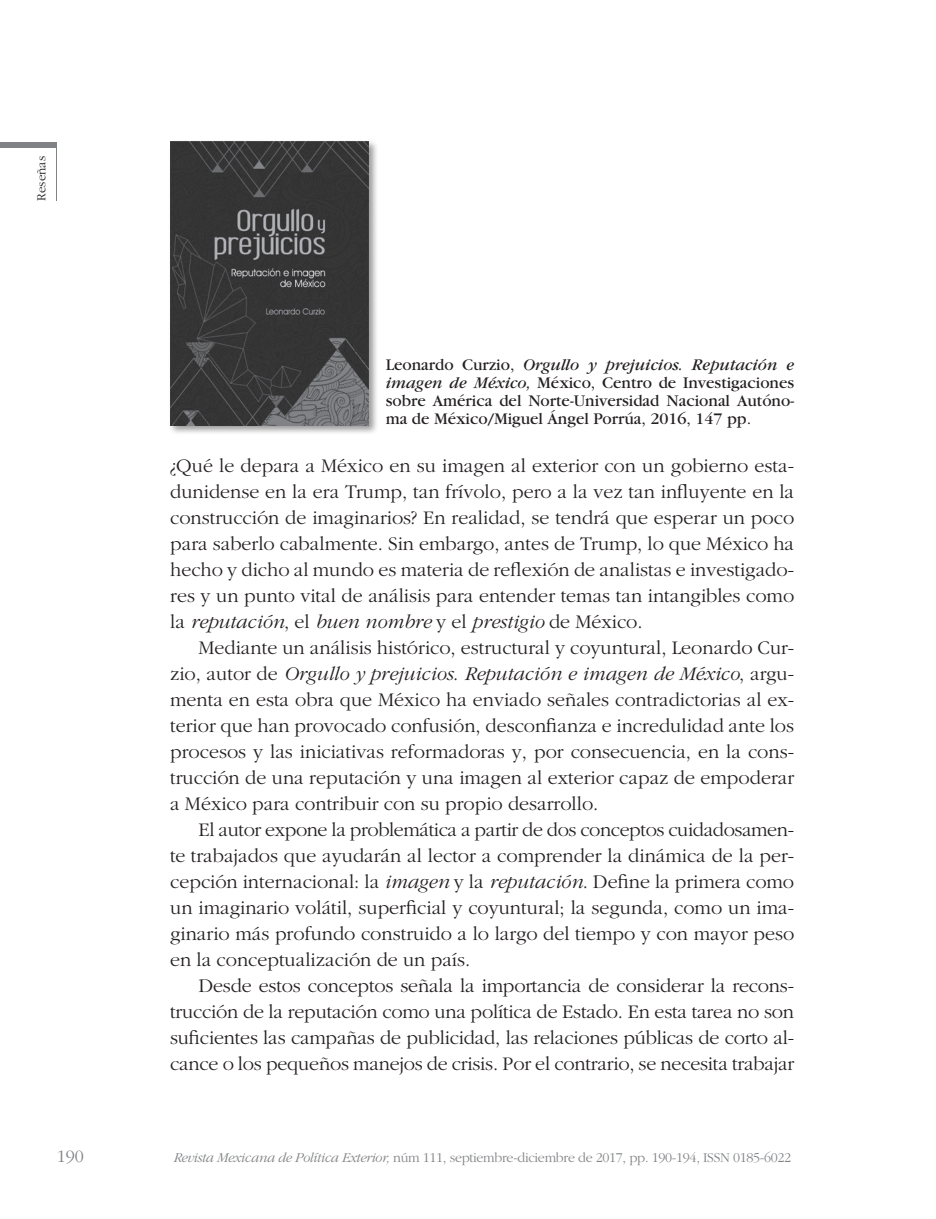
<style>
.page{position:relative;width:936px;height:1219px;background:#fff}
.page>*{position:absolute;margin:0;border:0;box-sizing:border-box;transform-origin:0 0}
.Cuerpo_txt_art__c_sa{font:300 20px/26px "Garamond";color:#231f20;text-align:justify}
.Cuerpo_txt_articulos{font:300 20px/26px "Garamond";color:#231f20;text-align:justify}
.t1{font:300 18px "Garamond";color:#808285}
.Autor_resenas{font:17px/18px "Garamond";color:#231f20;text-align:justify}
.t2{font:300 14px "Garamond";letter-spacing:-.02em;color:#808285}
.t3{font:300 13px "Garamond";color:#231f20}
.s1{font-style:italic}
</style>
<div class="page">
<div style="left:0;top:142px;width:57px;height:6px;background:#808285"></div>
<hr style="left:56px;top:142px;width:1px;height:58px;background:#808285">
<div style="left:168px;top:139px;width:210px;height:296px;background:#231f20;opacity:.45"></div>
<img style="left:170px;top:142px;width:198px;height:283px">
<p class="t3" style="left:34px;top:201px;width:46px;rotate:-90deg">Reseñas</p>
<p class="Autor_resenas" style="left:386px;top:356px;width:410px">Leonardo Curzio, <span class="s1">Orgullo y prejuicios. Reputación e imagen de México,</span> México, Centro de Investigaciones sobre América del Norte-Universidad Nacional Autóno&shy;ma de México/Miguel Ángel Porrúa, 2016, 147 pp.</p>
<p class="Cuerpo_txt_articulos" style="left:170px;top:453px;width:625px">¿Qué le depara a México en su imagen al exterior con un gobierno esta&shy;dunidense en la era Trump, tan frívolo, pero a la vez tan influyente en la construcción de imaginarios? En realidad, se tendrá que esperar un poco para saberlo cabalmente. Sin embargo, antes de Trump, lo que México ha hecho y dicho al mundo es materia de reflexión de analistas e investigado&shy;res y un punto vital de análisis para entender temas tan intangibles como la <span class="s1">reputación</span>, el <span class="s1">buen nombre</span> y el <span class="s1">prestigio</span> de México.</p>
<p class="Cuerpo_txt_art__c_sa" style="left:170px;top:635px;width:625px;text-indent:28px">Mediante un análisis histórico, estructural y coyuntural, Leonardo Cur&shy;zio, autor de <span class="s1">Orgullo y prejuicios</span>. <span class="s1">Reputación e imagen de México</span>, argu&shy;menta en esta obra que México ha enviado señales contradictorias al ex&shy;terior que han provocado confusión, desconfianza e incredulidad ante los procesos y las iniciativas reformadoras y, por consecuencia, en la cons&shy;trucción de una reputación y una imagen al exterior capaz de empoderar a México para contribuir con su propio desarrollo.</p>
<p class="Cuerpo_txt_art__c_sa" style="left:170px;top:817px;width:625px;text-indent:28px">El autor expone la problemática a partir de dos conceptos cuidadosamen&shy;te trabajados que ayudarán al lector a comprender la dinámica de la per&shy;cepción internacional: la <span class="s1">imagen</span> y la <span class="s1">reputación</span>. Define la primera como un imaginario volátil, superficial y coyuntural; la segunda, como un ima&shy;ginario más profundo construido a lo largo del tiempo y con mayor peso en la conceptualización de un país.</p>
<p class="Cuerpo_txt_art__c_sa" style="left:170px;top:973px;width:625px;text-indent:28px">Desde estos conceptos señala la importancia de considerar la recons&shy;trucción de la reputación como una política de Estado. En esta tarea no son suficientes las campañas de publicidad, las relaciones públicas de corto al&shy;cance o los pequeños manejos de crisis. Por el contrario, se necesita trabajar</p>
<p class="t1" style="left:57px;top:1146px;width:28px">190</p>
<p class="t2" style="left:173px;top:1150px;width:619px"><span class="s1">Revista Mexicana de Política Exterior,</span> núm 111, septiembre-diciembre de 2017, pp. 190-194, ISSN 0185-6022</p>
</div>
